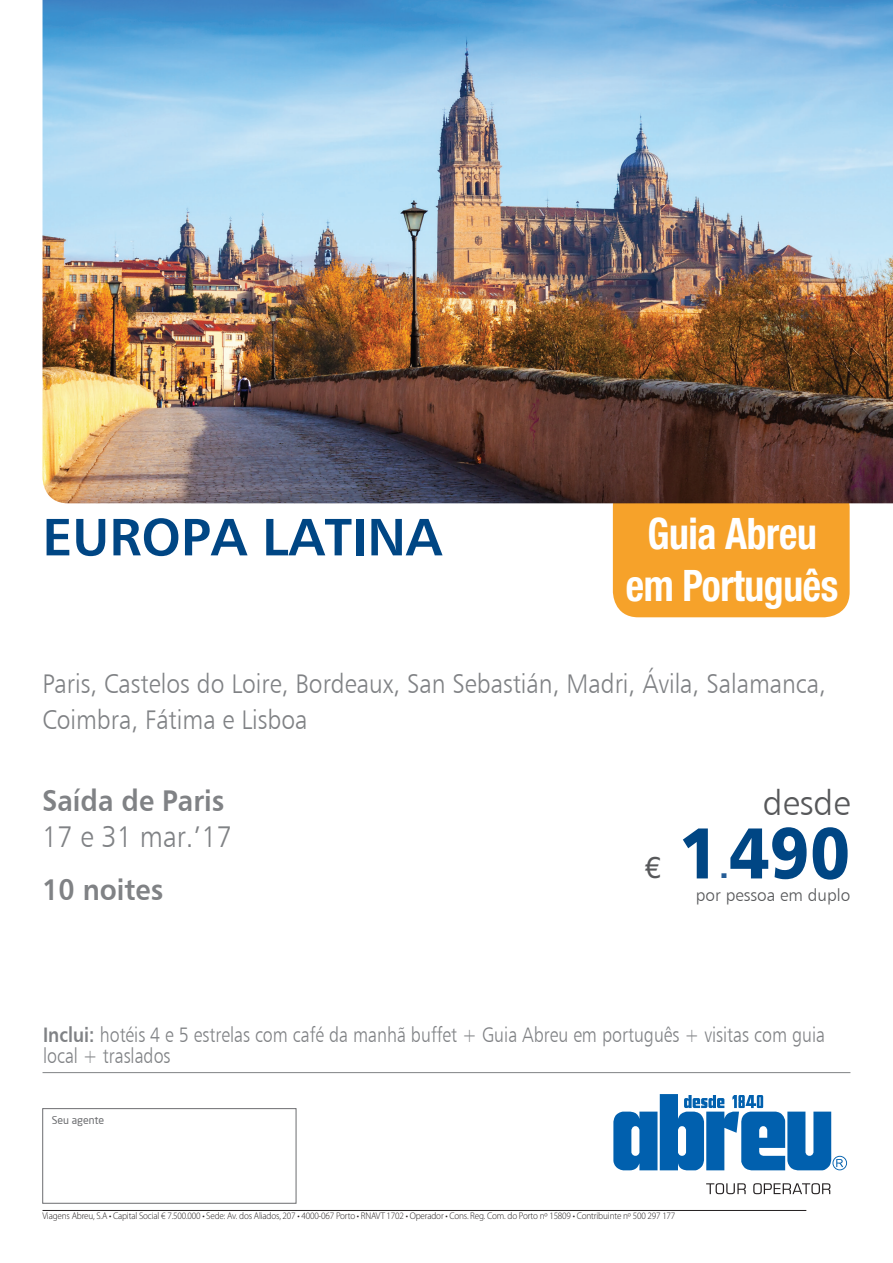
<style>
.page{position:relative;width:893px;height:1263px;background:#fff}
.page>*{position:absolute;margin:0;border:0;box-sizing:border-box;transform-origin:0 0}
.t1{font:72px "Humanist 777 BT Black B";color:#004684;scale:.91 1}
.t2{font:52.5px "Humanist 777 BT Bold B";color:#004684}
.t3{font:700 condensed 43.5px/52.2px "Helvetica Neue";letter-spacing:-.01em;color:#fff;text-align:center;scale:.91 1}
.t4{font:34.95px "Humanist 777 BT Light B";color:#57585a}
.t5{font:30px "Humanist 777 BT Bold B";color:#808285;scale:.91 1}
.t6{font:30px "Humanist 777 BT Light B";color:#808285;scale:.91 1}
.t7{font:30px "Helvetica Neue";color:#57585a}
.t8{font:30px "Humanist 777 BT Black B";color:#255d97}
.t9{font:27px/36px "Humanist 777 BT Light B";color:#808285;scale:.91 1}
.t10{font:21px/21px "Humanist 777 BT Light B";color:#808285;scale:.85 1}
.t11{font:17.1px "Humanist 777 BT Light B";color:#57585a}
.t12{font:10.5px "Neo Sans";color:#6c6d70}
.t13{font:300 9.75px "Myriad Pro";letter-spacing:-.015em;color:#231f20;scale:.94 1}
.s1{font-family:"Humanist 777 BT Bold B"}
</style>
<div class="page">
<hr style="left:43px;top:1072px;width:807px;height:1px;background:#808285">
<div style="left:613px;top:481px;width:237px;height:136px;background:#f6a22a;border-radius:26px"></div>
<img style="left:43px;top:0;width:850px;height:503px">
<div style="left:43px;top:1108px;width:253px;height:95px;border:1px solid #6c6d70"></div>
<svg style="left:706px;top:1183px;width:124px;height:11px"></svg>
<svg style="left:613px;top:1094px;width:234px;height:76px"></svg>
<hr style="left:43px;top:1210px;width:763px;height:1px;background:#231f20">
<h2 class="t2" style="left:43px;top:504px;width:401px">EUROPA LATINA</h2>
<h3 class="t3" style="left:626px;top:506px;width:235px">Guia Abreu em Português</h3>
<h3 class="t9" style="left:42px;top:665px;width:863px">Paris, Castelos do Loire, Bordeaux, San Sebastián, Madri, Ávila, Salamanca,<br>Coimbra, Fátima e Lisboa</h3>
<h3 class="t5" style="left:42px;top:782px;width:202px">Saída de Paris</h3>
<h3 class="t6" style="left:42px;top:818px;width:210px">17 e 31 mar.’17</h3>
<h3 class="t5" style="left:42px;top:871px;width:135px">10 noites</h3>
<h3 class="t7" style="left:644px;top:850px;width:18px">€</h3>
<h3 class="t4" style="left:763px;top:782px;width:89px">desde</h3>
<h1 class="t1" style="left:679px;top:807px;width:190px">1490</h1>
<h3 class="t8" style="left:719px;top:849px;width:11px">.</h3>
<h3 class="t11" style="left:696px;top:884px;width:156px">por pessoa em duplo</h3>
<h3 class="t10" style="left:43px;top:1024px;width:921px"><span class="s1">Inclui:</span> hotéis 4 e 5 estrelas com café da manhã buffet + Guia Abreu em português + visitas com guia local + traslados</h3>
<p class="t12" style="left:52px;top:1114px;width:54px">Seu agente</p>
<p class="t13" style="left:43px;top:1211px;width:675px">Viagens Abreu, S.A • Capital Social € 7.500.000 • Sede: Av. dos Aliados, 207 • 4000-067 Porto • RNAVT 1702 • Operador • Cons. Reg. Com. do Porto nº 15809 • Contribuinte nº 500 297 177</p>
</div>
